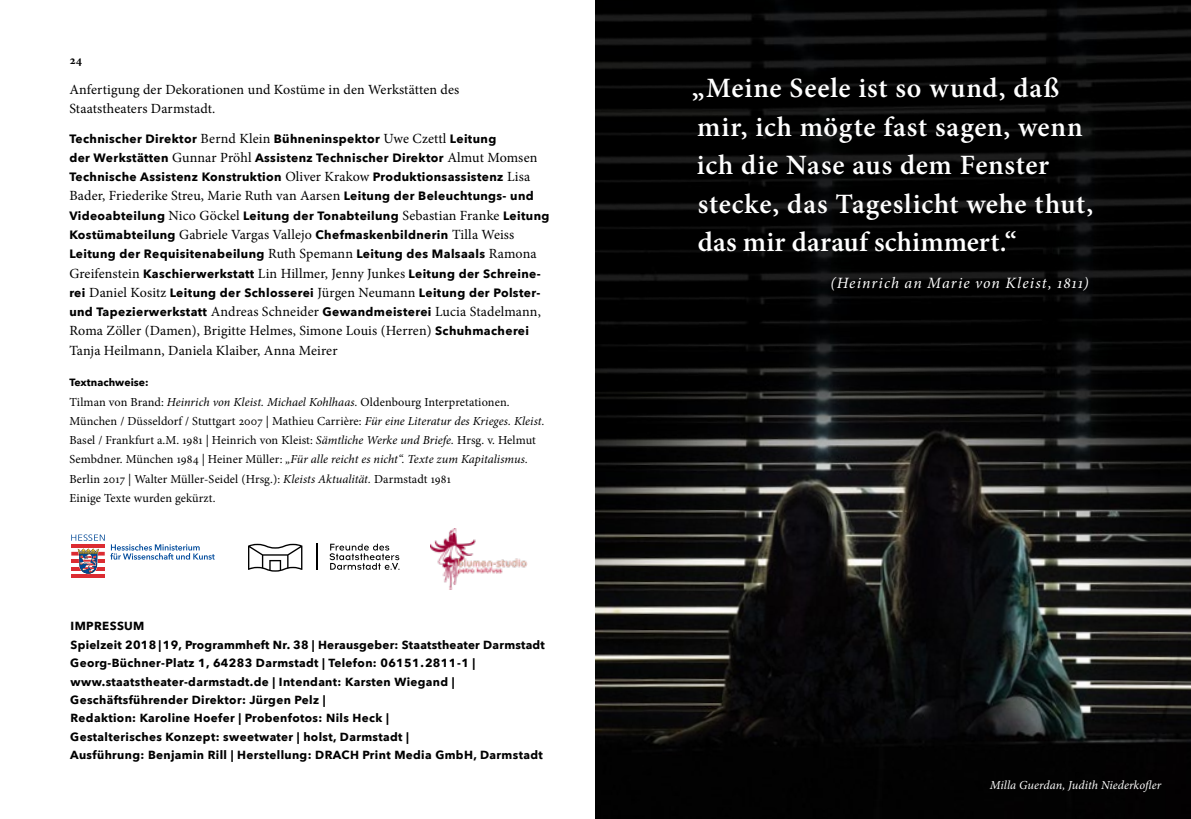
<style>
.page{position:relative;width:1191px;height:819px;background:#fff}
.page>*{position:absolute;margin:0;border:0;box-sizing:border-box;transform-origin:0 0}
.t1{font:600 28px/38.5px "Minion Pro";letter-spacing:.02em;color:#fff}
.t2{font:italic 15.75px "Minion Pro";letter-spacing:.07em;color:#fff}
.t3{font:14px/19.2px "Minion Pro";letter-spacing:.01em;color:#000}
.t4{font:12.25px/19.2px "Minion Pro";letter-spacing:.01em;color:#000}
.t5{font:italic 12.25px "Minion Pro";letter-spacing:.005em;color:#fff}
.t6{font:700 12.25px "Minion Pro";color:#000}
.t7{font:700 12.08px/19.2px "Avenir Next";letter-spacing:.03em;color:#000}
.t8{font:700 11.72px/18.4px "Avenir Next";letter-spacing:.03em;color:#000}
.t9{font:700 10.5px "Avenir Next";letter-spacing:.005em;color:#000}
.s1{font-family:"Minion Pro";font-weight:400;font-size:14px}
.s2{font-family:"Avenir Next";font-weight:700;font-size:12.08px}
.s3{font-style:italic}
</style>
<div class="page">
<hr style="left:71px;top:574px;width:34px;height:4px;background:#dc2c32">
<svg style="left:71px;top:534px;width:144px;height:40px"></svg>
<svg style="left:248px;top:543px;width:54px;height:28px"></svg>
<svg style="left:329px;top:543px;width:70px;height:26px"></svg>
<svg style="left:316px;top:543px;width:1px;height:26px"></svg>
<img style="left:595px;top:0;width:596px;height:819px">
<img style="left:431px;top:528px;width:97px;height:61px">
<p class="t6" style="left:69px;top:51px;width:14px">24</p>
<p class="t3" style="left:69px;top:80px;width:391px">Anfertigung der Dekorationen und Kostüme in den Werkstätten des<br>Staatstheaters Darmstadt.</p>
<p class="t7" style="left:69px;top:129px;width:469px">Technischer Direktor <span class="s1">Bernd Klein</span> Bühneninspektor <span class="s1">Uwe Czettl</span> Leitung<br>der Werkstätten <span class="s1">Gunnar Pröhl</span> Assistenz Technischer Direktor <span class="s1">Almut Momsen<br></span>Technische Assistenz Konstruktion <span class="s1">Oliver Krakow</span> Produktionsassistenz <span class="s1">Lisa</span></p>
<p class="t3" style="left:69px;top:186px;width:466px">Bader, Friederike Streu, Marie Ruth van Aarsen <span class="s2">Leitung der Beleuchtungs- und</span></p>
<p class="t7" style="left:69px;top:206px;width:481px">Videoabteilung <span class="s1">Nico Göckel</span> Leitung der Tonabteilung <span class="s1">Sebastian Franke</span> Leitung Kostümabteilung <span class="s1">Gabriele Vargas Vallejo</span> Chefmaskenbildnerin <span class="s1">Tilla Weiss </span>Leitung der Requisitenabeilung <span class="s1">Ruth Spemann</span> Leitung des Malsaals <span class="s1">Ramona Greifenstein</span> Kaschierwerkstatt <span class="s1">Lin Hillmer, Jenny Junkes</span> Leitung der Schreine&shy;rei <span class="s1">Daniel Kositz</span> Leitung der Schlosserei <span class="s1">Jürgen Neumann</span> Leitung der Polster&shy;und Tapezierwerkstatt <span class="s1">Andreas Schneider</span> Gewandmeisterei <span class="s1">Lucia Stadelmann,</span></p>
<p class="t3" style="left:69px;top:321px;width:461px">Roma Zöller (Damen), Brigitte Helmes, Simone Louis (Herren) <span class="s2">Schuhmacherei<br></span>Tanja Heilmann, Daniela Klaiber, Anna Meirer</p>
<p class="t9" style="left:69px;top:373px;width:81px">Textnachweise:</p>
<p class="t4" style="left:69px;top:392px;width:476px">Tilman von Brand: <span class="s3">Heinrich von Kleist. Michael Kohlhaas.</span> Oldenbourg Interpretationen.<br>München / Düsseldorf / Stuttgart 2007 | Mathieu Carrière: <span class="s3">Für eine Literatur des Krieges. Kleist.<br></span>Basel / Frankfurt a.M. 1981 | Heinrich von Kleist: <span class="s3">Sämtliche Werke und Briefe.</span> Hrsg. v. Helmut Sembdner. München 1984 | Heiner Müller: <span class="s3">„Für alle reicht es nicht“. Texte zum Kapitalismus.<br></span>Berlin 2017 | Walter Müller-Seidel (Hrsg.): <span class="s3">Kleists Aktualität.</span> Darmstadt 1981<br>Einige Texte wurden gekürzt.</p>
<p class="t8" style="left:70px;top:617px;width:476px">IMPRESSUM<br>Spielzeit 2018 | 19, Programmheft Nr. 38 | Herausgeber: Staatstheater Darmstadt Georg-Büchner-Platz 1, 64283 Darmstadt | Telefon: 06151.2811-1 | www.staatstheater-darmstadt.de | Intendant: Karsten Wiegand | Geschäftsführender Direktor: Jürgen Pelz |<br>Redaktion: Karoline Hoefer | Probenfotos: Nils Heck |<br>Gestalterisches Konzept: sweetwater | holst, Darmstadt |<br>Ausführung: Benjamin Rill | Herstellung: DRACH Print Media GmbH, Darmstadt</p>
<h1 class="t1" style="left:692px;top:69px;width:403px">„Meine Seele ist so wund, daß mir, ich mögte fast sagen, wenn ich die Nase aus dem Fenster stecke, das Tageslicht wehe thut, das mir darauf schimmert.“</h1>
<h2 class="t2" style="left:830px;top:272px;width:260px">(Heinrich an Marie von Kleist, 1811)</h2>
<p class="t5" style="left:990px;top:776px;width:173px">Milla Guerdan, Judith Niederkofler</p>
</div>
